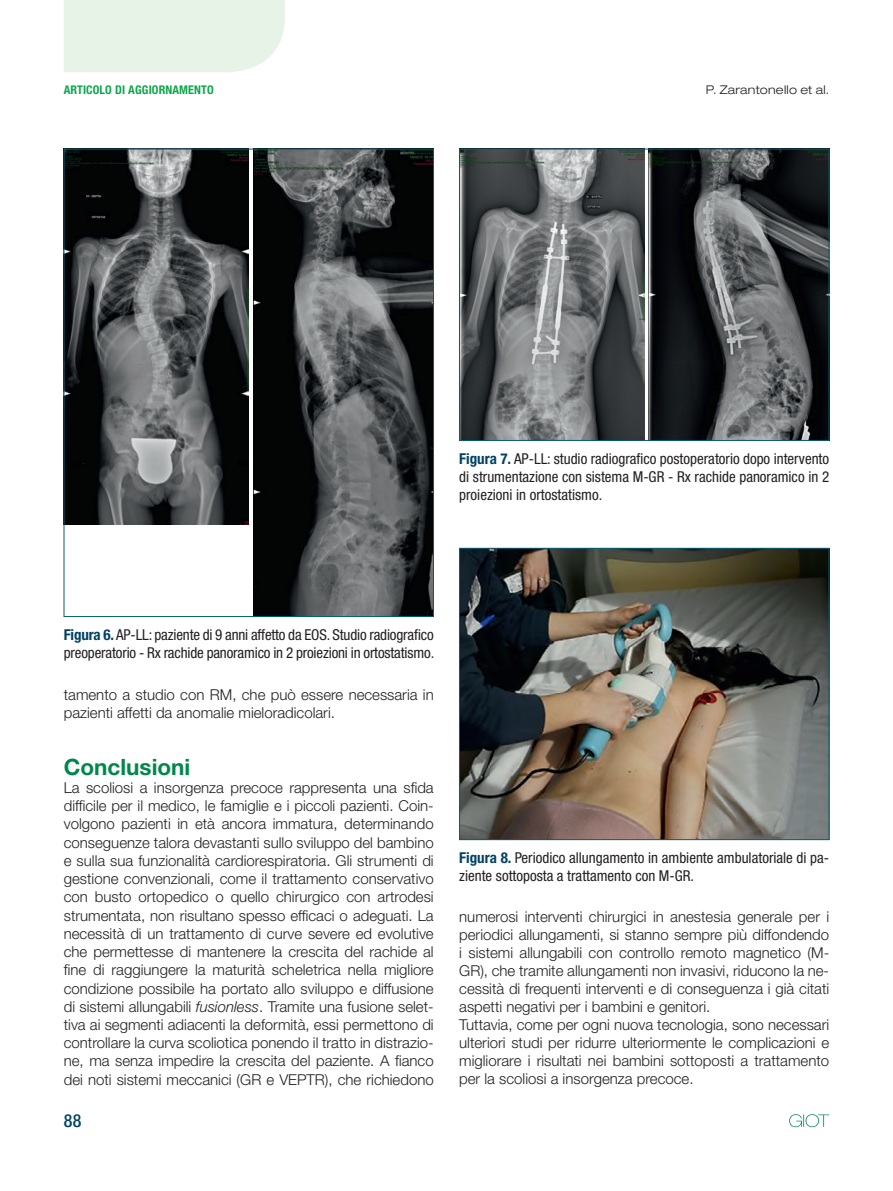
<style>
.page{position:relative;width:893px;height:1191px;background:#fff}
.page>*{position:absolute;margin:0;border:0;box-sizing:border-box;transform-origin:0 0}
.t1{font:700 22.5px "Helvetica Neue LT Std";color:#00884a}
.t2{font:500 condensed 18px "Helvetica Neue LT Std";color:#004264}
.t3{font:300 15px/18.3px "Helvetica Neue LT Std";color:#231f20}
.t4{font:condensed 15px/18px "Helvetica Neue LT Std";color:#231f20}
.t5{font:700 condensed 12px "Helvetica Neue LT Std";letter-spacing:.01em;color:#0ca84b}
.t6{font:300 expanded 12px "Helvetica Neue LT Std";letter-spacing:.02em;color:#231f20}
.s1{font-weight:700;color:#004264}
.s2{font-style:italic}
</style>
<div class="page">
<div style="left:64px;top:0;width:221px;height:72px;background:#e7f3e7"></div>
<svg style="left:789px;top:1114px;width:40px;height:13px"></svg>
<img style="left:253px;top:151px;width:179px;height:464px">
<img style="left:648px;top:151px;width:179px;height:288px">
<img style="left:66px;top:151px;width:183px;height:374px">
<img style="left:461px;top:151px;width:183px;height:288px">
<div style="left:459px;top:149px;width:370px;height:292px;border:1px solid #0a5d73"></div>
<img style="left:461px;top:550px;width:366px;height:288px">
<div style="left:459px;top:548px;width:370px;height:292px;border:1px solid #0a5d73"></div>
<p class="t5" style="left:64px;top:82px;width:151px">ARTICOLO DI AGGIORNAMENTO</p>
<p class="t6" style="left:706px;top:82px;width:125px">P. Zarantonello et al.</p>
<p class="t4" style="left:459px;top:450px;width:371px;text-align:justify"><span class="s1">Figura 7.</span> AP-LL: studio radiografico postoperatorio dopo intervento di strumentazione con sistema M-GR - Rx rachide panoramico in 2 proiezioni in ortostatismo.</p>
<p class="t4" style="left:64px;top:626px;width:372px"><span class="s1">Figura 6.</span> AP-LL: paziente di 9 anni affetto da EOS. Studio radiografico preoperatorio - Rx rachide panoramico in 2 proiezioni in ortostatismo.</p>
<p class="t3" style="left:64px;top:685px;width:371px">tamento a studio con RM, che può essere necessaria in pazienti affetti da anomalie mieloradicolari.</p>
<h1 class="t1" style="left:64px;top:753px;width:128px">Conclusioni</h1>
<p class="t3" style="left:64px;top:778px;width:371px;text-align:justify">La scoliosi a insorgenza precoce rappresenta una sfida difficile per il medico, le famiglie e i piccoli pazienti. Coin&shy;volgono pazienti in età ancora immatura, determinando conseguenze talora devastanti sullo sviluppo del bambino e sulla sua funzionalità cardiorespiratoria. Gli strumenti di gestione convenzionali, come il trattamento conservativo con busto ortopedico o quello chirurgico con artrodesi strumentata, non risultano spesso efficaci o adeguati. La necessità di un trattamento di curve severe ed evolutive che permettesse di mantenere la crescita del rachide al fine di raggiungere la maturità scheletrica nella migliore condizione possibile ha portato allo sviluppo e diffusione di sistemi allungabili <span class="s2">fusionless</span>. Tramite una fusione selet&shy;tiva ai segmenti adiacenti la deformità, essi permettono di controllare la curva scoliotica ponendo il tratto in distrazio&shy;ne, ma senza impedire la crescita del paziente. A fianco dei noti sistemi meccanici (GR e VEPTR), che richiedono</p>
<p class="t2" style="left:64px;top:1110px;width:19px">88</p>
<p class="t4" style="left:459px;top:849px;width:371px"><span class="s1">Figura 8.</span> Periodico allungamento in ambiente ambulatoriale di pa&shy;ziente sottoposta a trattamento con M-GR.</p>
<p class="t3" style="left:459px;top:907px;width:371px">numerosi interventi chirurgici in anestesia generale per i periodici allungamenti, si stanno sempre più diffondendo i sistemi allungabili con controllo remoto magnetico (M-GR), che tramite allungamenti non invasivi, riducono la ne&shy;cessità di frequenti interventi e di conseguenza i già citati aspetti negativi per i bambini e genitori.<br>Tuttavia, come per ogni nuova tecnologia, sono necessari ulteriori studi per ridurre ulteriormente le complicazioni e migliorare i risultati nei bambini sottoposti a trattamento per la scoliosi a insorgenza precoce.</p>
</div>
